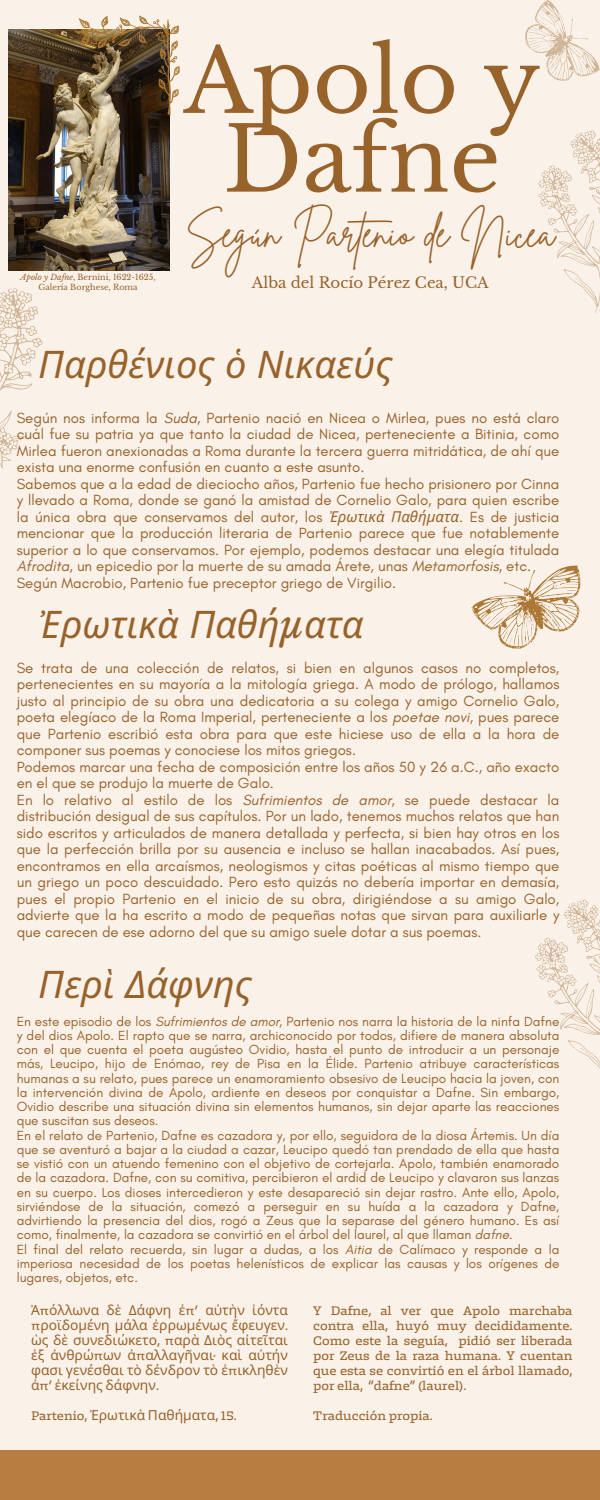
<style>
.page{position:relative;width:600px;height:1500px;background:#faf2e9}
.page>*{position:absolute;margin:0;border:0;box-sizing:border-box;transform-origin:0 0}
.t1{font:89px/78.8px "Libre Baskerville";color:#98622b;text-align:center}
.t2{font:40px "Brittany Signature";color:#98622b}
.t3{font:italic 38px "Noto Sans";color:#98622b}
.t4{font:15px/16.5px "Glacial Indifference";color:#98622b;text-align:justify}
.t5{font:15px "Libre Baskerville";color:#98622b}
.t6{font:13.8px/15px "Zico Slab HL";color:#98622b;text-align:justify}
.t7{font:13.8px/15px "Noto Sans";color:#98622b;text-align:justify}
.t8{font:13.5px/14.2px "Glacial Indifference";color:#98622b;text-align:justify}
.t9{font:8px/10.7px "Libre Baskerville";color:#98622b;text-align:center}
.s1{font-style:italic}
.s2{font-family:"Noto Sans";font-style:italic}
.s3{font-family:"Libre Baskerville"}
.s4{font-family:"Zico Slab HL"}
</style>
<div class="page">
<div style="left:0;top:1450px;width:600px;height:50px;background:#b87d41"></div>
<svg style="left:471px;top:565px;width:110px;height:84px"></svg>
<svg style="left:525px;top:0;width:75px;height:81px"></svg>
<svg style="left:538px;top:130px;width:62px;height:183px"></svg>
<svg style="left:0;top:288px;width:43px;height:181px"></svg>
<img style="left:9px;top:29px;width:160px;height:241px">
<svg style="left:75px;top:16px;width:105px;height:99px;background:#7b694f"></svg>
<svg style="left:535px;top:899px;width:65px;height:169px"></svg>
<p class="t9" style="left:20px;top:272px;width:137px"><span class="s1">Apolo y Dafne</span>, Bernini, 1622-1625,<br>Galería Borghese, Roma</p>
<p class="t1" style="left:184px;top:42px;width:358px">Apolo y<br>Dafne</p>
<p class="t2" style="left:186px;top:207px;width:370px">Según Partenio de Nicea</p>
<p class="t5" style="left:252px;top:274px;width:238px">Alba del Rocío Pérez Cea, UCA</p>
<p class="t3" style="left:38px;top:337px;width:356px">Παρθένιος ὁ Νικαεύς</p>
<p class="t4" style="left:17px;top:409px;width:544px">Según nos informa la <span class="s1">Suda</span>, Partenio nació en Nicea o Mirlea, pues no está claro cuál fue su patria ya que tanto la ciudad de Nicea, perteneciente a Bitinia, como Mirlea fueron anexionadas a Roma durante la tercera guerra mitridática, de ahí que exista una enorme confusión en cuanto a este asunto.</p>
<p class="t4" style="left:17px;top:475px;width:544px">Sabemos que a la edad de dieciocho años, Partenio fue hecho prisionero por Cinna y llevado a Roma, donde se ganó la amistad de Cornelio Galo, para quien escribe la única obra que conservamos del autor, los <span class="s2">Ἐρωτικὰ Παθήματα</span><span class="s1">.</span> Es de justicia mencionar que la producción literaria de Partenio parece que fue notablemente superior a lo que conservamos. Por ejemplo, podemos destacar una elegía titulada <span class="s1">Afrodita</span>, un epicedio por la muerte de su amada Árete, unas <span class="s1">Metamorfosis</span>, etc.</p>
<p class="t4" style="left:17px;top:574px;width:381px">Según Macrobio, Partenio fue preceptor griego de Virgilio.</p>
<p class="t3" style="left:38px;top:597px;width:327px">Ἐρωτικὰ Παθή<span class="s3">μ</span>ατα</p>
<p class="t4" style="left:17px;top:659px;width:544px">Se trata de una colección de relatos, si bien en algunos casos no completos, pertenecientes en su mayoría a la mitología griega. A modo de prólogo, hallamos justo al principio de su obra una dedicatoria a su colega y amigo Cornelio Galo, poeta elegíaco de la Roma Imperial, perteneciente a los <span class="s1">poetae novi,</span> pues parece que Partenio escribió esta obra para que este hiciese uso de ella a la hora de componer sus poemas y conociese los mitos griegos.</p>
<p class="t4" style="left:17px;top:758px;width:544px">Podemos marcar una fecha de composición entre los años 50 y 26 a.C., año exacto en el que se produjo la muerte de Galo.</p>
<p class="t4" style="left:17px;top:791px;width:544px">En lo relativo al estilo de los <span class="s1">Sufrimientos de amor</span>, se puede destacar la distribución desigual de sus capítulos. Por un lado, tenemos muchos relatos que han sido escritos y articulados de manera detallada y perfecta, si bien hay otros en los que la perfección brilla por su ausencia e incluso se hallan inacabados. Así pues, encontramos en ella arcaísmos, neologismos y citas poéticas al mismo tiempo que un griego un poco descuidado. Pero esto quizás no debería importar en demasía, pues el propio Partenio en el inicio de su obra, dirigiéndose a su amigo Galo, advierte que la ha escrito a modo de pequeñas notas que sirvan para auxiliarle y que carecen de ese adorno del que su amigo suele dotar a sus poemas.</p>
<p class="t3" style="left:38px;top:957px;width:215px">Περὶ Δάφνης</p>
<p class="t8" style="left:17px;top:1014px;width:544px">En este episodio de los <span class="s1">Sufrimientos de amor</span>, Partenio nos narra la historia de la ninfa Dafne y del dios Apolo. El rapto que se narra, archiconocido por todos, difiere de manera absoluta con el que cuenta el poeta augústeo Ovidio, hasta el punto de introducir a un personaje más, Leucipo, hijo de Enómao, rey de Pisa en la Élide. Partenio atribuye características humanas a su relato, pues parece un enamoramiento obsesivo de Leucipo hacia la joven, con la intervención divina de Apolo, ardiente en deseos por conquistar a Dafne. Sin embargo, Ovidio describe una situación divina sin elementos humanos, sin dejar aparte las reacciones que suscitan sus deseos.</p>
<p class="t8" style="left:17px;top:1128px;width:544px">En el relato de Partenio, Dafne es cazadora y, por ello, seguidora de la diosa Ártemis. Un día que se aventuró a bajar a la ciudad a cazar, Leucipo quedó tan prendado de ella que hasta se vistió con un atuendo femenino con el objetivo de cortejarla. Apolo, también enamorado de la cazadora. Dafne, con su comitiva, percibieron el ardid de Leucipo y clavaron sus lanzas en su cuerpo. Los dioses intercedieron y este desapareció sin dejar rastro. Ante ello, Apolo, sirviéndose de la situación, comezó a perseguir en su huída a la cazadora y Dafne, advirtiendo la presencia del dios, rogó a Zeus que la separase del género humano. Es así como, finalmente, la cazadora se convirtió en el árbol del laurel, al que llaman <span class="s1">dafne</span>.</p>
<p class="t8" style="left:17px;top:1242px;width:544px">El final del relato recuerda, sin lugar a dudas, a los <span class="s1">Aitia</span> de Calímaco y responde a la imperiosa necesidad de los poetas helenísticos de explicar las causas y los orígenes de lugares, objetos, etc.</p>
<p class="t7" style="left:31px;top:1302px;width:259px">Ἀ<span class="s4">π</span>όλλωνα δὲ Δάφνη ἐ<span class="s4">π’</span> αὐτὴν ἰόντα <span class="s4">π</span>ροϊδομένη μάλα ἐρρωμένως ἔφευγεν<span class="s4">. </span>ὡς δὲ συνεδιώκετο<span class="s4">, π</span>αρὰ Διὸς αἰτεῖται ἐξ ἀνθρώ<span class="s4">π</span>ων ἀ<span class="s4">π</span>αλλαγῆναι<span class="s4">·</span> καὶ αὐτήν φασι γενέσθαι τὸ δένδρον τὸ ἐ<span class="s4">π</span>ικληθὲν ἀ<span class="s4">π’</span> ἐκείνης δάφνην<span class="s4">.</span></p>
<p class="t7" style="left:31px;top:1407px;width:207px"><span class="s4">Partenio,</span> Ἐρωτικὰ Παθήματα<span class="s4">, 15.</span></p>
<p class="t6" style="left:313px;top:1303px;width:261px">Y Dafne, al ver que Apolo marchaba contra ella, huyó muy decididamente.<br>Como este la seguía, pidió ser liberada por Zeus de la raza humana. Y cuentan que esta se convirtió en el árbol llamado, por ella, “dafne” (laurel).</p>
<p class="t6" style="left:313px;top:1408px;width:121px">Traducción propia.</p>
</div>
